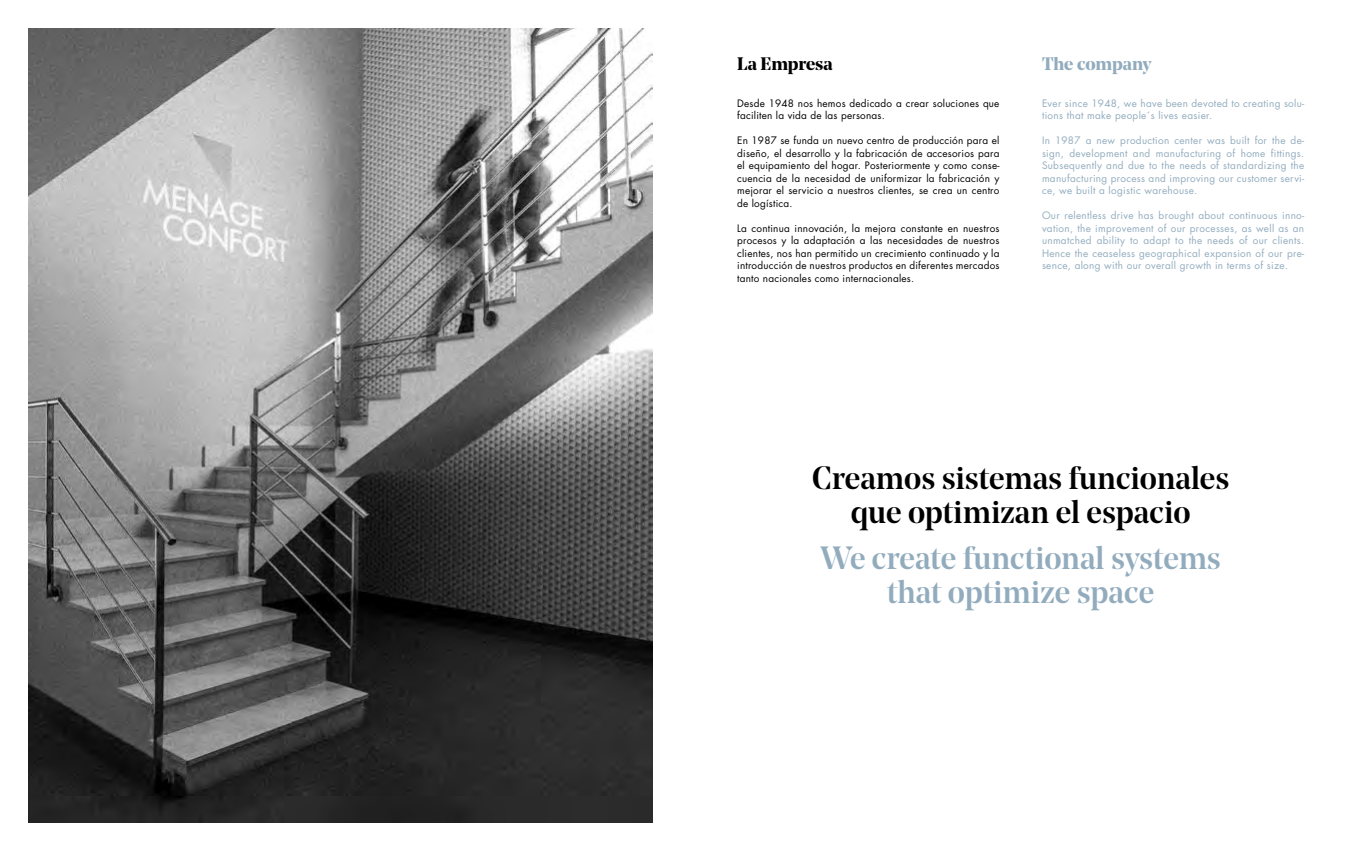
<style>
.page{position:relative;width:1361px;height:851px;background:#fff}
.page>*{position:absolute;margin:0;border:0;box-sizing:border-box;transform-origin:0 0}
.t1{font:500 32px/34px "Noe Display";color:#000;text-align:center}
.t2{font:500 32px/34px "Noe Display";color:#92acbe;text-align:center}
.t3{font:700 18px "Noe Display";color:#92acbe}
.t4{font:700 18px "Noe Display";color:#000}
.t5{font:10px/12.5px "Futura Std";letter-spacing:.02em;color:#000;text-align:justify}
.t6{font:10px/12.5px "Futura Std";letter-spacing:.03em;color:#92acbe;text-align:justify}
</style>
<div class="page">
<img style="left:28px;top:28px;width:624px;height:794px">
<h2 class="t4" style="left:737px;top:52px;width:97px">La Empresa</h2>
<h2 class="t3" style="left:1042px;top:52px;width:111px">The company</h2>
<p class="t5" style="left:737px;top:97px;width:264px">Desde 1948 nos hemos dedicado a crear soluciones que faciliten la vida de las personas.</p>
<p class="t5" style="left:737px;top:134px;width:264px">En 1987 se funda un nuevo centro de producción para el diseño, el desarrollo y la fabricación de accesorios para el equipamiento del hogar. Posteriormente y como conse&shy;cuencia de la necesidad de uniformizar la fabricación y mejorar el servicio a nuestros clientes, se crea un centro de logística.</p>
<p class="t5" style="left:737px;top:222px;width:264px">La continua innovación, la mejora constante en nuestros procesos y la adaptación a las necesidades de nuestros clientes, nos han permitido un crecimiento continuado y la introducción de nuestros productos en diferentes mercados tanto nacionales como internacionales.</p>
<p class="t6" style="left:1042px;top:97px;width:264px">Ever since 1948, we have been devoted to creating solu&shy;tions that make people´s lives easier.</p>
<p class="t6" style="left:1042px;top:134px;width:264px">In 1987 a new production center was built for the de&shy;sign, development and manufacturing of home fittings.<br>Subsequently and due to the needs of standardizing the manufacturing process and improving our customer servi&shy;ce, we built a logistic warehouse.</p>
<p class="t6" style="left:1042px;top:209px;width:264px">Our relentless drive has brought about continuous inno&shy;vation, the improvement of our processes, as well as an unmatched ability to adapt to the needs of our clients.<br>Hence the ceaseless geographical expansion of our pre&shy;sence, along with our overall growth in terms of size.</p>
<h1 class="t1" style="left:812px;top:460px;width:419px">Creamos sistemas funcionales que optimizan el espacio</h1>
<h1 class="t2" style="left:820px;top:540px;width:402px">We create functional systems that optimize space</h1>
</div>
